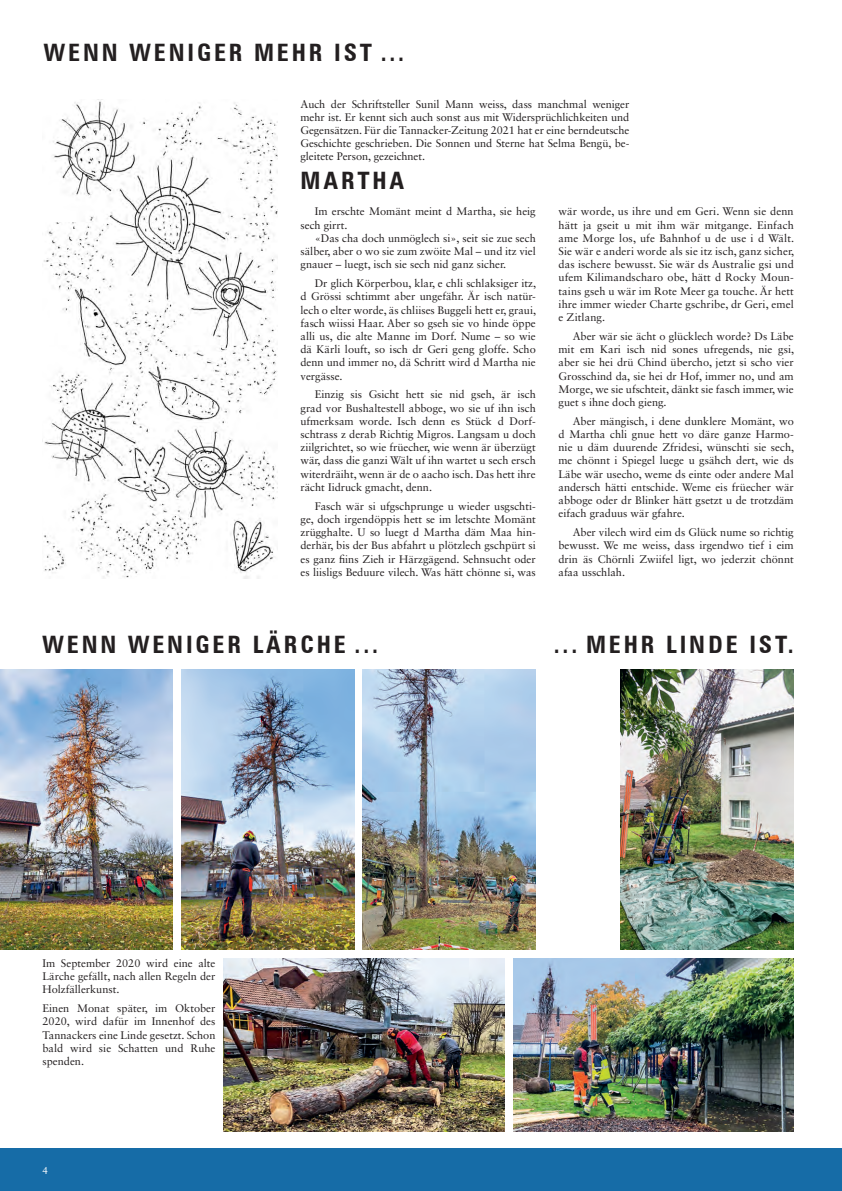
<style>
.page{position:relative;width:842px;height:1191px;background:#fff}
.page>*{position:absolute;margin:0;border:0;box-sizing:border-box;transform-origin:0 0}
.t1{font:700 condensed 24px "Zurich BT";letter-spacing:.12em;color:#231f20}
.t2{font:11px/13.2px "Sabon LT Std";color:#231f20;text-align:justify}
.t3{font:10px "Sabon LT Std";color:#fff}
</style>
<div class="page">
<div style="left:0;top:1148px;width:842px;height:43px;background:#166ca7"></div>
<hr style="left:841px;top:590px;width:1px;height:601px;background:#fff1b6">
<img style="left:0;top:669px;width:173px;height:281px">
<img style="left:181px;top:669px;width:173px;height:281px">
<img style="left:363px;top:669px;width:173px;height:281px">
<img style="left:224px;top:958px;width:281px;height:173px">
<img style="left:513px;top:958px;width:281px;height:173px">
<img style="left:621px;top:669px;width:173px;height:280px">
<img style="left:44px;top:99px;width:234px;height:479px">
<h1 class="t1" style="left:44px;top:38px;width:362px">WENN WENIGER MEHR IST ...</h1>
<p class="t2" style="left:300px;top:97px;width:330px">Auch der Schriftsteller Sunil Mann weiss, dass manchmal weniger mehr ist. Er kennt sich auch sonst aus mit Widersprüchlichkeiten und Gegensätzen. Für die Tannacker-Zeitung 2021 hat er eine berndeutsche Geschichte geschrieben. Die Sonnen und Sterne hat Selma Bengü, be&shy;gleitete Person, gezeichnet.</p>
<h1 class="t1" style="left:300px;top:166px;width:105px">MARTHA</h1>
<p class="t2" style="left:300px;top:205px;width:237px;text-indent:14px">Im erschte Momänt meint d Martha, sie heig sech girrt.</p>
<p class="t2" style="left:300px;top:231px;width:237px;text-indent:14px">«Das cha doch unmöglech si», seit sie zue sech sälber, aber o wo sie zum zwöite Mal – und itz viel gnauer – luegt, isch sie sech nid ganz sicher.</p>
<p class="t2" style="left:300px;top:276px;width:237px;text-indent:14px">Dr glich Körperbou, klar, e chli schlaksiger itz, d Grössi schtimmt aber ungefähr. Är isch natür&shy;lech o elter worde, äs chliises Buggeli hett er, graui, fasch wiissi Haar. Aber so gseh sie vo hinde öppe alli us, die alte Manne im Dorf. Nume – so wie dä Kärli louft, so isch dr Geri geng gloffe. Scho denn und immer no, dä Schritt wird d Martha nie vergässe.</p>
<p class="t2" style="left:300px;top:388px;width:237px;text-indent:14px">Einzig sis Gsicht hett sie nid gseh, är isch grad vor Bushaltestell abboge, wo sie uf ihn isch ufmerksam worde. Isch denn es Stück d Dorf&shy;schtrass z derab Richtig Migros. Langsam u doch ziilgrichtet, so wie früecher, wie wenn är überzügt wär, dass die ganzi Wält uf ihn wartet u sech ersch witerdräiht, wenn är de o aacho isch. Das hett ihre rächt Iidruck gmacht, denn.</p>
<p class="t2" style="left:300px;top:499px;width:237px;text-indent:14px">Fasch wär si ufgschprunge u wieder usgschti&shy;ge, doch irgendöppis hett se im letschte Momänt zrügghalte. U so luegt d Martha däm Maa hin&shy;derhär, bis der Bus abfahrt u plötzlech gschpürt si es ganz fiins Zieh ir Härzgägend. Sehnsucht oder es liisligs Beduure vilech. Was hätt chönne si, was</p>
<p class="t2" style="left:558px;top:205px;width:237px">wär worde, us ihre und em Geri. Wenn sie denn hätt ja gseit u mit ihm wär mitgange. Einfach ame Morge los, ufe Bahnhof u de use i d Wält.<br>Sie wär e anderi worde als sie itz isch, ganz sicher, das ischere bewusst. Sie wär ds Australie gsi und ufem Kilimandscharo obe, hätt d Rocky Moun&shy;tains gseh u wär im Rote Meer ga touche. Är hett ihre immer wieder Charte gschribe, dr Geri, emel e Zitlang.</p>
<p class="t2" style="left:558px;top:329px;width:237px;text-indent:14px">Aber wär sie ächt o glücklech worde? Ds Läbe mit em Kari isch nid sones ufregends, nie gsi, aber sie hei drü Chind übercho, jetzt si scho vier Grosschind da, sie hei dr Hof, immer no, und am Morge, we sie ufschteit, dänkt sie fasch immer, wie guet s ihne doch gieng.</p>
<p class="t2" style="left:558px;top:414px;width:237px;text-indent:14px">Aber mängisch, i dene dunklere Momänt, wo d Martha chli gnue hett vo däre ganze Harmo&shy;nie u däm duurende Zfridesi, wünschti sie sech, me chönnt i Spiegel luege u gsähch dert, wie ds Läbe wär usecho, weme ds einte oder andere Mal andersch hätti entschide. Weme eis früecher wär abboge oder dr Blinker hätt gsetzt u de trotzdäm eifach graduus wär gfahre.</p>
<p class="t2" style="left:558px;top:525px;width:237px;text-indent:14px">Aber vilech wird eim ds Glück nume so richtig bewusst. We me weiss, dass irgendwo tief i eim drin äs Chörnli Zwiifel ligt, wo jederzit chönnt afaa usschlah.</p>
<h1 class="t1" style="left:43px;top:630px;width:337px">WENN WENIGER LÄRCHE ...</h1>
<h1 class="t1" style="left:554px;top:630px;width:242px">... MEHR LINDE IST.</h1>
<p class="t2" style="left:43px;top:956px;width:174px">Im September 2020 wird eine alte Lärche gefällt, nach allen Regeln der Holzfällerkunst.</p>
<p class="t2" style="left:43px;top:1001px;width:174px">Einen Monat später, im Oktober 2020, wird dafür im Innenhof des Tannackers eine Linde gesetzt. Schon bald wird sie Schatten und Ruhe spenden.</p>
<p class="t3" style="left:43px;top:1164px;width:7px">4</p>
</div>
